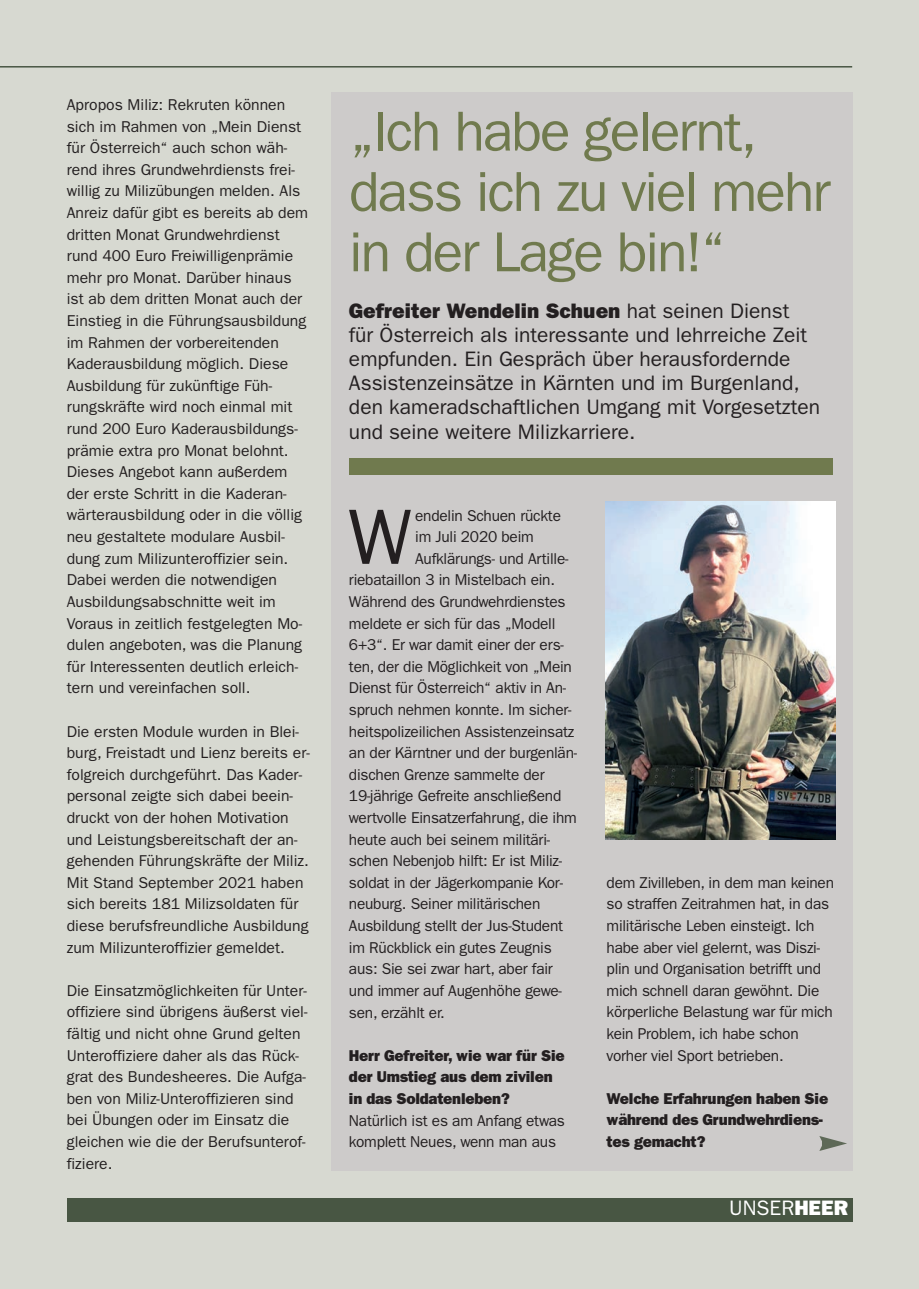
<style>
.page{position:relative;width:919px;height:1289px;background:#fff}
.page>*{position:absolute;margin:0;border:0;box-sizing:border-box;transform-origin:0 0}
.t1{font:78.75px "Franklin Gothic";color:#231f20}
.t2{font:56.55px/60.3px "Franklin Gothic";letter-spacing:-.035em;color:#707a4e}
.t3{font:21px/24px "Franklin Gothic";color:#231f20}
.t4{font:21px "Franklin Gothic";color:#fff}
.t5{font:15.75px/21.6px "Franklin Gothic";color:#231f20}
.t6{font:800 15.75px/21.6px "Franklin Gothic";letter-spacing:-.015em;color:#231f20}
.s1{font-weight:800}
</style>
<div class="page">
<div style="left:0;top:0;width:918px;height:1288px;background:#d7d9d1"></div>
<div style="left:67px;top:1198px;width:785px;height:23px;background:#485643"></div>
<div style="left:331px;top:92px;width:521px;height:1078px;background:#cdcbca"></div>
<div style="left:349px;top:458px;width:483px;height:17px;background:#707a4e"></div>
<img style="left:605px;top:501px;width:230px;height:338px">
<svg style="left:819px;top:1136px;width:28px;height:14px"></svg>
<hr style="left:0;top:66px;width:852px;height:2px;background:#485643">
<p class="t5" style="left:67px;top:95px;width:243px">Apropos Miliz: Rekruten können sich im Rahmen von „Mein Dienst für Österreich“ auch schon wäh&shy;rend ihres Grundwehrdiensts frei&shy;willig zu Milizübungen melden. Als<br>Anreiz dafür gibt es bereits ab dem dritten Monat Grundwehrdienst rund 400 Euro Freiwilligenprämie mehr pro Monat. Darüber hinaus ist ab dem dritten Monat auch der<br>Einstieg in die Führungsausbildung im Rahmen der vorbereitenden<br>Kaderausbildung möglich. Diese<br>Ausbildung für zukünftige Füh&shy;rungskräfte wird noch einmal mit rund 200 Euro Kaderausbildungs&shy;prämie extra pro Monat belohnt.<br>Dieses Angebot kann außerdem der erste Schritt in die Kaderan&shy;wärterausbildung oder in die völlig neu gestaltete modulare Ausbil&shy;dung zum Milizunteroffizier sein.<br>Dabei werden die notwendigen<br>Ausbildungsabschnitte weit im<br>Voraus in zeitlich festgelegten Mo&shy;dulen angeboten, was die Planung für Interessenten deutlich erleich&shy;tern und vereinfachen soll.</p>
<p class="t5" style="left:67px;top:721px;width:244px">Die ersten Module wurden in Blei&shy;burg, Freistadt und Lienz bereits er&shy;folgreich durchgeführt. Das Kader&shy;personal zeigte sich dabei beein&shy;druckt von der hohen Motivation und Leistungsbereitschaft der an&shy;gehenden Führungskräfte der Miliz.<br>Mit Stand September 2021 haben sich bereits 181 Milizsoldaten für diese berufsfreundliche Ausbildung zum Milizunteroffizier gemeldet.</p>
<p class="t5" style="left:67px;top:980px;width:242px">Die Einsatzmöglichkeiten für Unter&shy;offiziere sind übrigens äußerst viel&shy;fältig und nicht ohne Grund gelten<br>Unteroffiziere daher als das Rück&shy;grat des Bundesheeres. Die Aufga&shy;ben von Miliz-Unteroffizieren sind bei Übungen oder im Einsatz die gleichen wie die der Berufsunterof&shy;fiziere.</p>
<h2 class="t2" style="left:349px;top:106px;width:483px">„Ich habe gelernt, dass ich zu viel mehr in der Lage bin!“</h2>
<p class="t3" style="left:349px;top:301px;width:472px"><span class="s1">Gefreiter Wendelin Schuen</span> hat seinen Dienst<br>für Österreich als interessante und lehrreiche Zeit empfunden. Ein Gespräch über herausfordernde Assistenzeinsätze in Kärnten und im Burgenland, den kameradschaftlichen Umgang mit Vorgesetzten und seine weitere Milizkarriere.</p>
<h1 class="t1" style="left:348px;top:510px;width:65px">W</h1>
<p class="t5" style="left:415px;top:505px;width:147px">endelin Schuen rückte</p>
<p class="t5" style="left:415px;top:527px;width:120px">im Juli 2020 beim</p>
<p class="t5" style="left:415px;top:549px;width:155px">Aufklärungs- und Artille-</p>
<p class="t5" style="left:349px;top:570px;width:207px">riebataillon 3 in Mistelbach ein.</p>
<p class="t5" style="left:349px;top:592px;width:218px">Während des Grundwehrdienstes</p>
<p class="t5" style="left:349px;top:613px;width:208px">meldete er sich für das „Modell</p>
<p class="t5" style="left:349px;top:635px;width:216px">6+3“. Er war damit einer der ers-</p>
<p class="t5" style="left:349px;top:657px;width:224px">ten, der die Möglichkeit von „Mein</p>
<p class="t5" style="left:349px;top:678px;width:219px">Dienst für Österreich“ aktiv in An-</p>
<p class="t5" style="left:349px;top:700px;width:224px">spruch nehmen konnte. Im sicher-</p>
<p class="t5" style="left:349px;top:721px;width:227px">heitspolizeilichen Assistenzeinsatz</p>
<p class="t5" style="left:349px;top:743px;width:230px">an der Kärntner und der burgenlän-</p>
<p class="t5" style="left:349px;top:765px;width:197px">dischen Grenze sammelte der</p>
<p class="t5" style="left:349px;top:786px;width:214px">19-jährige Gefreite anschließend</p>
<p class="t5" style="left:349px;top:808px;width:229px">wertvolle Einsatzerfahrung, die ihm</p>
<p class="t5" style="left:349px;top:829px;width:203px">heute auch bei seinem militäri-</p>
<p class="t5" style="left:349px;top:851px;width:215px">schen Nebenjob hilft: Er ist Miliz-</p>
<p class="t5" style="left:349px;top:873px;width:216px">soldat in der Jägerkompanie Kor-</p>
<p class="t5" style="left:349px;top:894px;width:193px">neuburg. Seiner militärischen</p>
<p class="t5" style="left:349px;top:916px;width:215px">Ausbildung stellt der Jus-Student</p>
<p class="t5" style="left:349px;top:937px;width:204px">im Rückblick ein gutes Zeugnis</p>
<p class="t5" style="left:349px;top:959px;width:205px">aus: Sie sei zwar hart, aber fair</p>
<p class="t5" style="left:349px;top:981px;width:214px">und immer auf Augenhöhe gewe-</p>
<p class="t5" style="left:349px;top:1002px;width:97px">sen, erzählt er.</p>
<p class="t6" style="left:349px;top:1045px;width:217px">Herr Gefreiter, wie war für Sie der Umstieg aus dem zivilen in das Soldatenleben?</p>
<p class="t5" style="left:349px;top:1110px;width:217px">Natürlich ist es am Anfang etwas komplett Neues, wenn man aus</p>
<p class="t5" style="left:606px;top:872px;width:229px">dem Zivilleben, in dem man keinen so straffen Zeitrahmen hat, in das militärische Leben einsteigt. Ich habe aber viel gelernt, was Diszi - plin und Organisation betrifft und mich schnell daran gewöhnt. Die körperliche Belastung war für mich kein Problem, ich habe schon vorher viel Sport betrieben.</p>
<p class="t6" style="left:606px;top:1088px;width:223px">Welche Erfahrungen haben Sie während des Grundwehrdiens&shy;tes gemacht?</p>
<h3 class="t4" style="left:729px;top:1200px;width:120px">UNSER<span class="s1">HEER</span></h3>
</div>
